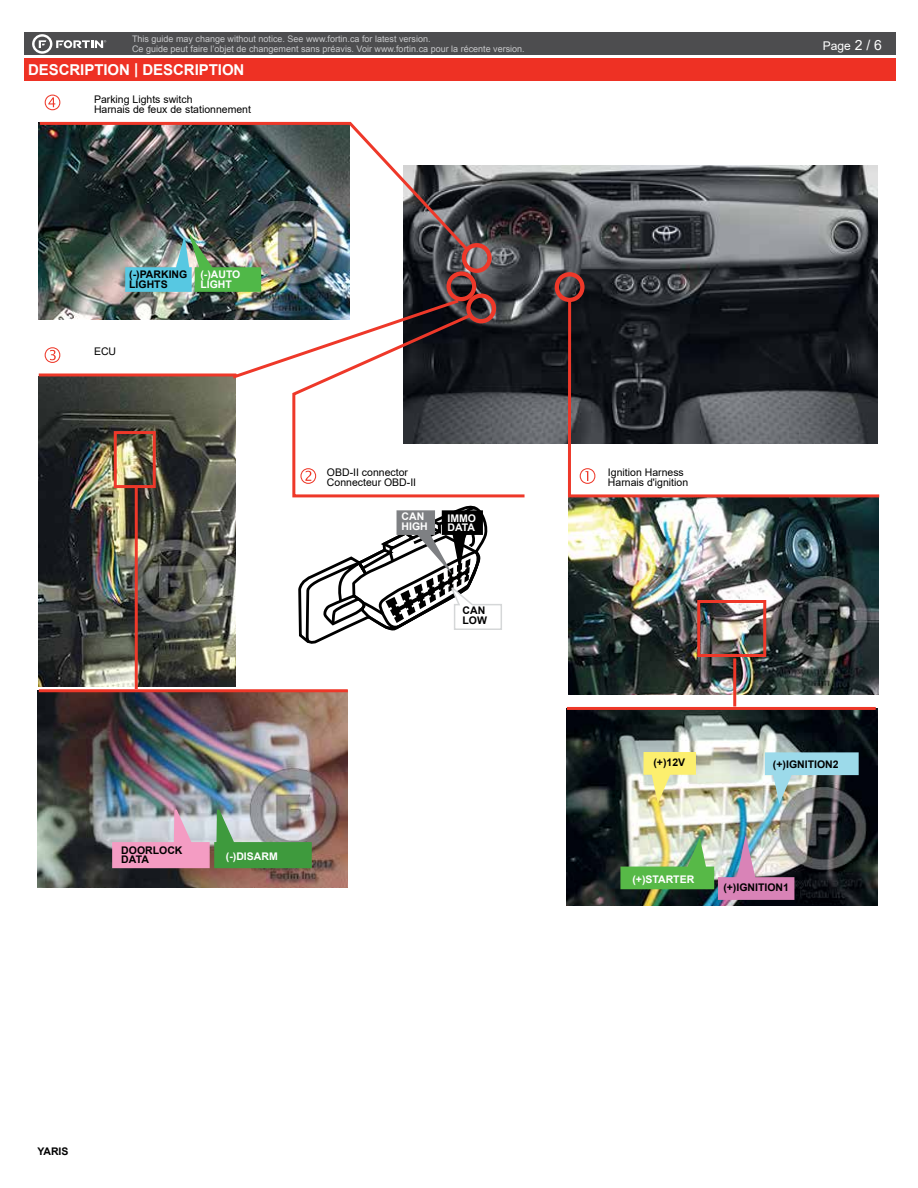
<style>
.page{position:relative;width:918px;height:1188px;background:#fff}
.page>*{position:absolute;margin:0;border:0;box-sizing:border-box;transform-origin:0 0}
.t1{font:700 15px "Arial";letter-spacing:-.005em;color:#fff}
.t2{font:12px "Arial";color:#fff}
.t3{font:10.5px/10.5px "Arial";color:#000}
.t4{font:700 10.5px/10.5px "Arial";color:#000}
.t5{font:700 10.5px/10.5px "Arial";color:#fff}
.t6{font:9px/9.8px "Arial";color:#c7c8ca}
.s1{font-size:13.95px}
</style>
<div class="page">
<div style="left:24px;top:33px;width:872px;height:22px;background:#4d4d4f"></div>
<div style="left:24px;top:58px;width:872px;height:23px;background:#ee3124"></div>
<svg style="left:32px;top:34px;width:74px;height:20px"></svg>
<img style="left:568px;top:499px;width:311px;height:196px">
<img style="left:567px;top:708px;width:310px;height:197px">
<img style="left:472px;top:165px;width:406px;height:278px">
<div style="left:555px;top:272px;width:30px;height:30px;border:4px solid #ee3829;border-radius:50%"></div>
<svg style="left:503px;top:312px;width:25px;height:186px"></svg>
<svg style="left:566px;top:297px;width:314px;height:202px"></svg>
<svg style="left:580px;top:468px;width:15px;height:16px"></svg>
<img style="left:38px;top:718px;width:310px;height:170px">
<div style="left:697px;top:600px;width:69px;height:57px;border:3px solid #ee3829"></div>
<hr style="left:567px;top:707px;width:309px;height:3px;background:#ee3829">
<hr style="left:733px;top:658px;width:3px;height:48px;background:#ee3829">
<img style="left:38px;top:121px;width:434px;height:113px">
<svg style="left:45px;top:95px;width:15px;height:15px"></svg>
<img style="left:37px;top:234px;width:466px;height:484px">
<svg style="left:111px;top:810px;width:202px;height:59px;background:#a6a99e"></svg>
<svg style="left:644px;top:752px;width:52px;height:52px;background:#e9e190"></svg>
<img style="left:620px;top:836px;width:174px;height:64px">
<img style="left:765px;top:752px;width:94px;height:52px">
<p class="t6" style="left:132px;top:34px;width:394px">This guide may change without notice. See www.fortin.ca for latest version.<br>Ce guide peut faire l’objet de changement sans préavis. Voir www.fortin.ca pour la récente version.</p>
<h1 class="t1" style="left:28px;top:59px;width:218px">DESCRIPTION | DESCRIPTION</h1>
<p class="t3" style="left:94px;top:94px;width:158px">Parking Lights switch<br>Harnais de feux de stationnement</p>
<p class="t4" style="left:129px;top:269px;width:60px">(-)PARKING<br>LIGHTS</p>
<p class="t5" style="left:200px;top:269px;width:42px">(-)AUTO<br>LIGHT</p>
<p class="t3" style="left:94px;top:346px;width:24px">ECU</p>
<p class="t3" style="left:327px;top:467px;width:91px">OBD-II connector<br>Connecteur OBD-II</p>
<p class="t5" style="left:402px;top:511px;width:28px">CAN<br>HIGH</p>
<p class="t5" style="left:448px;top:514px;width:30px;line-height:9px">IMMO<br>DATA</p>
<p class="t4" style="left:463px;top:605px;width:26px">CAN<br>LOW</p>
<p class="t4" style="left:121px;top:846px;width:63px;line-height:9px">DOORLOCK<br>DATA</p>
<p class="t5" style="left:226px;top:851px;width:53px">(-)DISARM</p>
<h2 class="t2" style="left:823px;top:38px;width:61px">Page <span class="s1">2 / 6</span></h2>
<p class="t3" style="left:608px;top:467px;width:82px">Ignition Harness<br>Harnais d'ignition</p>
<p class="t4" style="left:653px;top:757px;width:33px">(+)12V</p>
<p class="t4" style="left:773px;top:760px;width:67px">(+)IGNITION2</p>
<p class="t5" style="left:632px;top:874px;width:63px">(+)STARTER</p>
<p class="t4" style="left:723px;top:882px;width:67px">(+)IGNITION1</p>
<p class="t4" style="left:37px;top:1146px;width:33px">YARIS</p>
</div>
